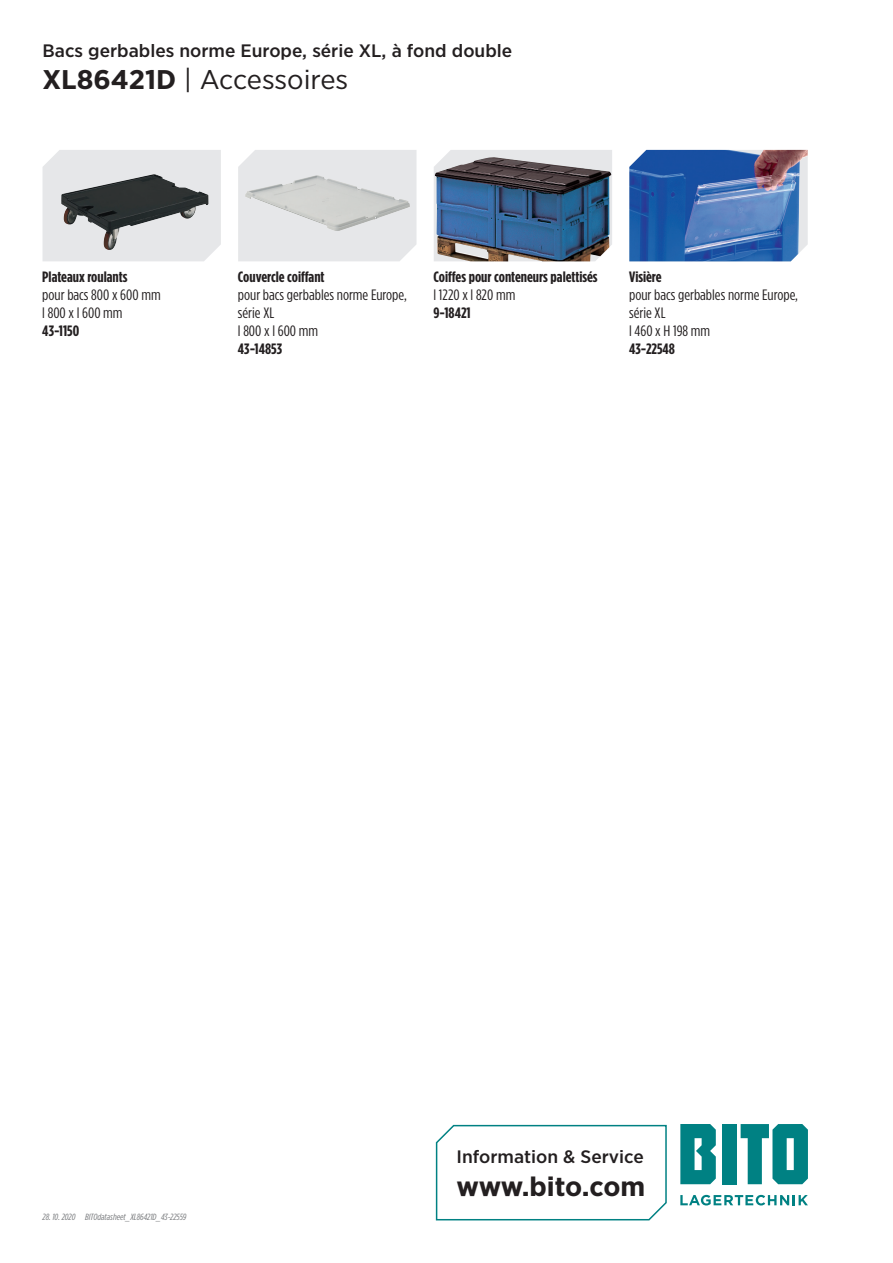
<style>
.page{position:relative;width:893px;height:1263px;background:#fff}
.page>*{position:absolute;margin:0;border:0;box-sizing:border-box;transform-origin:0 0}
.t1{font:27px "Gotham Narrow";letter-spacing:-.005em;color:#231f20;scale:1.1 1}
.t2{font:700 27px "Gotham Narrow";letter-spacing:-.015em;color:#231f20;scale:1.1 1}
.t3{font:500 18px "Gotham Narrow";color:#231f20;scale:1.1 1}
.t4{font:15px/18px "Gotham Condensed";color:#231f20;scale:1.1 1}
.t5{font:700 15px "Gotham Condensed";color:#231f20;scale:1.1 1}
.t6{font:italic 9px "Gotham Condensed";color:#76787b;scale:1.1 1}
.s1{font-weight:700}
</style>
<div class="page">
<svg style="left:680px;top:1195px;width:128px;height:10px"></svg>
<div style="left:723px;top:1124px;width:14px;height:60px;background:#008183"></div>
<svg style="left:680px;top:1124px;width:36px;height:60px;background:#229193"></svg>
<svg style="left:741px;top:1124px;width:67px;height:60px"></svg>
<svg style="left:435px;top:1124px;width:232px;height:97px"></svg>
<img style="left:629px;top:150px;width:179px;height:111px">
<svg style="left:444px;top:150px;width:168px;height:7px"></svg>
<img style="left:434px;top:157px;width:178px;height:104px">
<div style="left:238px;top:150px;width:178px;height:111px;background:#e6e7e9"></div>
<img style="left:245px;top:175px;width:165px;height:56px">
<div style="left:43px;top:150px;width:178px;height:111px;background:#e6e7e9"></div>
<img style="left:61px;top:174px;width:148px;height:76px">
<p class="t3" style="left:43px;top:39px;width:428px">Bacs gerbables norme Europe, série XL, à fond double</p>
<h1 class="t1" style="left:43px;top:63px;width:280px"><span class="s1">XL86421D</span> | Accessoires</h1>
<p class="t5" style="left:42px;top:268px;width:79px">Plateaux roulants</p>
<p class="t4" style="left:42px;top:285px;width:109px">pour bacs 800 x 600 mm l 800 x l 600 mm</p>
<p class="t5" style="left:42px;top:322px;width:35px">43-1150</p>
<p class="t5" style="left:238px;top:268px;width:80px">Couvercle coiffant</p>
<p class="t4" style="left:238px;top:285px;width:155px">pour bacs gerbables norme Europe, série XL<br>l 800 x l 600 mm</p>
<p class="t5" style="left:238px;top:340px;width:42px">43-14853</p>
<p class="t5" style="left:433px;top:268px;width:151px">Coiffes pour conteneurs palettisés</p>
<p class="t4" style="left:433px;top:285px;width:76px">l 1220 x l 820 mm</p>
<p class="t5" style="left:433px;top:304px;width:35px">9-18421</p>
<p class="t5" style="left:629px;top:268px;width:31px">Visière</p>
<p class="t4" style="left:629px;top:285px;width:155px">pour bacs gerbables norme Europe, série XL<br>l 460 x H 198 mm</p>
<p class="t5" style="left:629px;top:340px;width:43px">43-22548</p>
<p class="t6" style="left:43px;top:1212px;width:32px">28. 10. 2020</p>
<p class="t6" style="left:85px;top:1212px;width:94px">BITOdatasheet_XL86421D_43-22559</p>
<p class="t3" style="left:457px;top:1145px;width:172px">Information &amp; Service</p>
<h1 class="t2" style="left:457px;top:1169px;width:173px">www.bito.com</h1>
</div>
